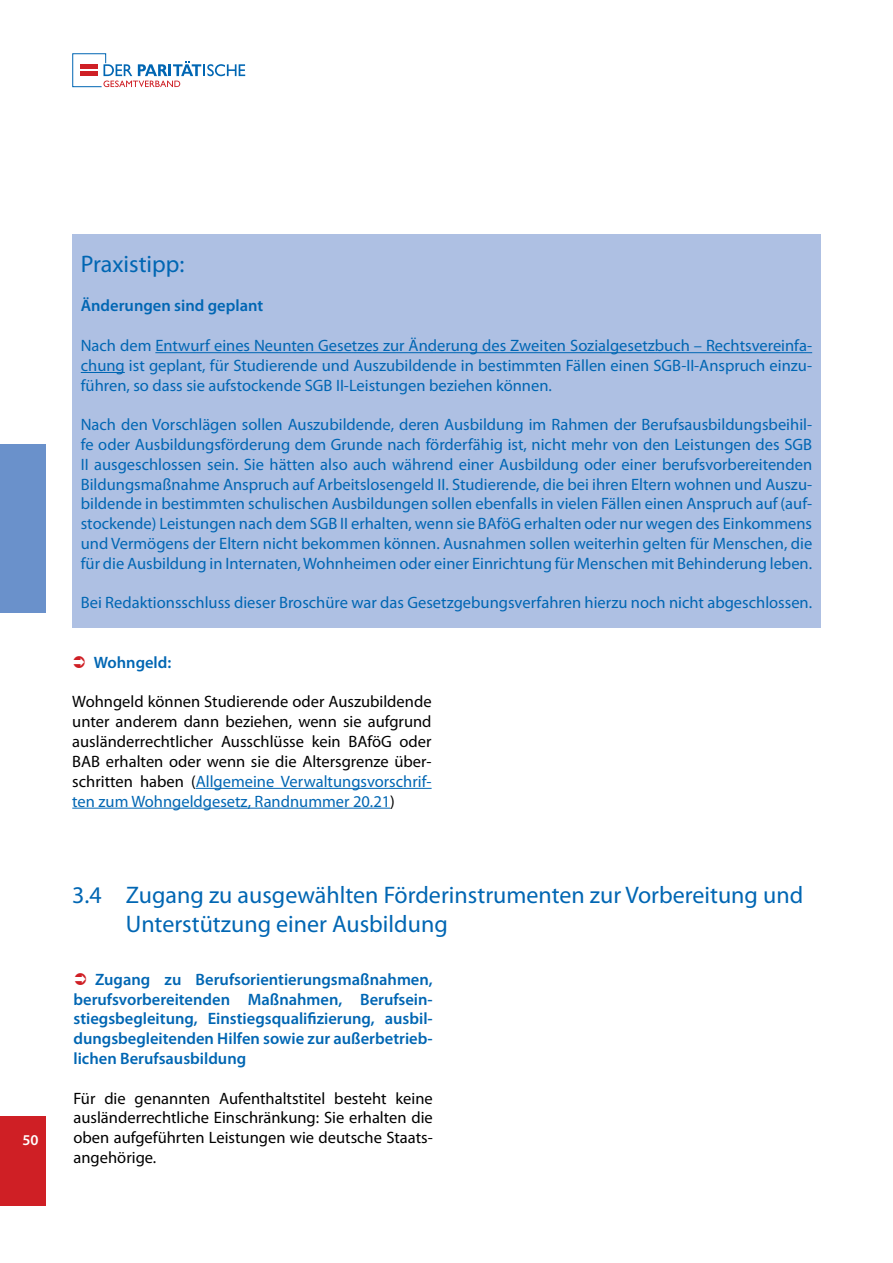
<style>
.page{position:relative;width:893px;height:1263px;background:#fff}
.page>*{position:absolute;margin:0;border:0;box-sizing:border-box;transform-origin:0 0}
.t1{font:24px/28.8px "Myriad Pro";color:#0066b3}
.t2{font:16.5px/19.8px "Myriad Pro";color:#0066b3;text-align:justify}
.t3{font:16.5px/19.8px "Myriad Pro";color:#000;text-align:justify}
.t4{font:600 16.5px/19.8px "Myriad Pro";color:#0066b3;text-align:justify}
.t5{font:600 15px "Myriad Pro";color:#fff}
.s1{color:#0066b3}
</style>
<div class="page">
<svg style="left:72px;top:53px;width:173px;height:34px"></svg>
<div style="left:0;top:1116px;width:45px;height:89px;background:#cf1f25"></div>
<div style="left:0;top:444px;width:45px;height:168px;background:#6a91cb"></div>
<div style="left:72px;top:235px;width:749px;height:393px;background:#aec0e3"></div>
<hr style="left:155px;top:352px;width:657px;height:1px;background:#0066b3">
<hr style="left:81px;top:372px;width:44px;height:1px;background:#0066b3">
<hr style="left:196px;top:788px;width:236px;height:1px;background:#0066b3">
<hr style="left:72px;top:808px;width:318px;height:1px;background:#0066b3">
<p class="t5" style="left:23px;top:1131px;width:18px">50</p>
<h1 class="t1" style="left:81px;top:249px;width:105px">Praxistipp:</h1>
<p class="t4" style="left:81px;top:296px;width:184px">Änderungen sind geplant</p>
<p class="t2" style="left:81px;top:335px;width:733px">Nach dem Entwurf eines Neunten Gesetzes zur Änderung des Zweiten Sozialgesetzbuch – Rechtsvereinfa&shy;chung ist geplant, für Studierende und Auszubildende in bestimmten Fällen einen SGB-II-Anspruch einzu&shy;führen, so dass sie aufstockende SGB II-Leistungen beziehen können.</p>
<p class="t2" style="left:81px;top:415px;width:733px">Nach den Vorschlägen sollen Auszubildende, deren Ausbildung im Rahmen der Berufsausbildungsbeihil&shy;fe oder Ausbildungsförderung dem Grunde nach förderfähig ist, nicht mehr von den Leistungen des SGB II ausgeschlossen sein. Sie hätten also auch während einer Ausbildung oder einer berufsvorbereitenden Bildungsmaßnahme Anspruch auf Arbeitslosengeld II. Studierende, die bei ihren Eltern wohnen und Auszu&shy;bildende in bestimmten schulischen Ausbildungen sollen ebenfalls in vielen Fällen einen Anspruch auf (auf&shy;stockende) Leistungen nach dem SGB II erhalten, wenn sie BAföG erhalten oder nur wegen des Einkommens und Vermögens der Eltern nicht bekommen können. Ausnahmen sollen weiterhin gelten für Menschen, die für die Ausbildung in Internaten, Wohnheimen oder einer Einrichtung für Menschen mit Behinderung leben.</p>
<p class="t2" style="left:81px;top:593px;width:733px">Bei Redaktionsschluss dieser Broschüre war das Gesetzgebungsverfahren hierzu noch nicht abgeschlossen.</p>
<p class="t4" style="left:94px;top:652px;width:79px">Wohngeld:</p>
<p class="t3" style="left:72px;top:692px;width:361px">Wohngeld können Studierende oder Auszubildende unter anderem dann beziehen, wenn sie aufgrund ausländerrechtlicher Ausschlüsse kein BAföG oder BAB erhalten oder wenn sie die Altersgrenze über&shy;schritten haben (<span class="s1">Allgemeine Verwaltungsvorschrif&shy;ten zum Wohngeldgesetz, Randnummer 20.21</span>)</p>
<h1 class="t1" style="left:126px;top:880px;width:679px;text-indent:-54px">3.4 Zugang zu ausgewählten Förderinstrumenten zur Vorbereitung und<br>Unterstützung einer Ausbildung</h1>
<p class="t4" style="left:74px;top:969px;width:361px;text-indent:21px">Zugang zu Berufsorientierungsmaßnahmen, berufsvorbereitenden Maßnahmen, Berufsein&shy;stiegsbegleitung, Einstiegsqualifizierung, ausbil&shy;dungsbegleitenden Hilfen sowie zur außerbetrieb&shy;lichen Berufsausbildung</p>
<p class="t3" style="left:74px;top:1088px;width:361px">Für die genannten Aufenthaltstitel besteht keine ausländerrechtliche Einschränkung: Sie erhalten die oben aufgeführten Leistungen wie deutsche Staats&shy;angehörige.</p>
</div>
